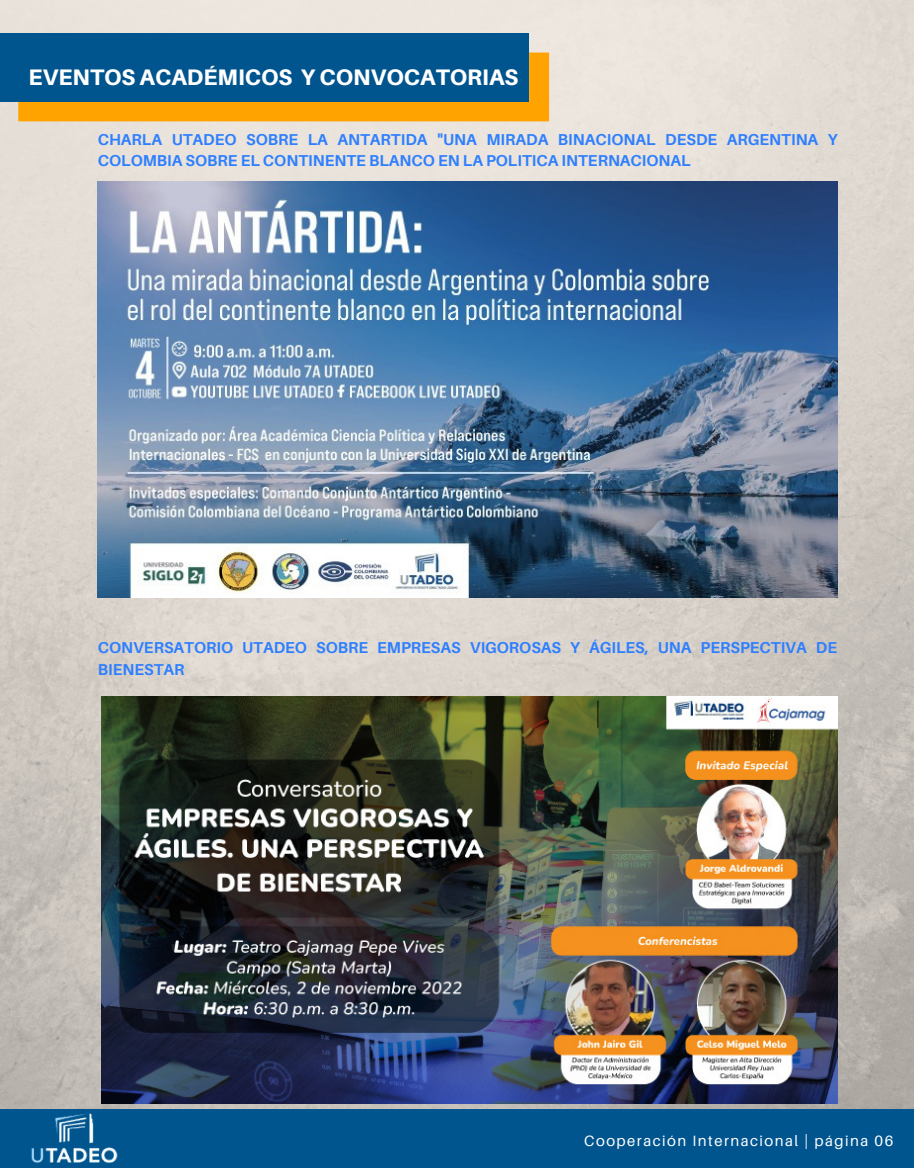
<style>
.page{position:relative;width:914px;height:1169px;background:#fff}
.page>*{position:absolute;margin:0;border:0;box-sizing:border-box;transform-origin:0 0}
.t1{font:800 22.5px "Aileron";color:#fff}
.t2{font:700 15.75px/21.3px "Aileron";color:#2e7fff}
.t3{font:14.85px "Aileron";letter-spacing:.1em;color:#fff}
</style>
<div class="page">
<img style="left:0;top:0;width:914px;height:1167px">
<div style="left:0;top:1109px;width:913px;height:58px;background:#00558f"></div>
<div style="left:18px;top:53px;width:531px;height:68px;background:#ffa300"></div>
<div style="left:0;top:33px;width:529px;height:68px;background:#00558f"></div>
<img style="left:24px;top:1102px;width:99px;height:62px">
<img style="left:98px;top:182px;width:739px;height:415px">
<img style="left:101px;top:696px;width:736px;height:407px">
<h1 class="t1" style="left:28px;top:63px;width:491px">EVENTOS ACADÉMICOS Y CONVOCATORIAS</h1>
<p class="t2" style="left:98px;top:129px;width:741px">CHARLA UTADEO SOBRE LA ANTARTIDA "UNA MIRADA BINACIONAL DESDE ARGENTINA Y<br>COLOMBIA SOBRE EL CONTINENTE BLANCO EN LA POLITICA INTERNACIONAL</p>
<p class="t2" style="left:98px;top:637px;width:741px">CONVERSATORIO UTADEO SOBRE EMPRESAS VIGOROSAS Y ÁGILES, UNA PERSPECTIVA DE<br>BIENESTAR</p>
<p class="t3" style="left:584px;top:1131px;width:310px">Cooperación Internacional | página 06</p>
</div>
